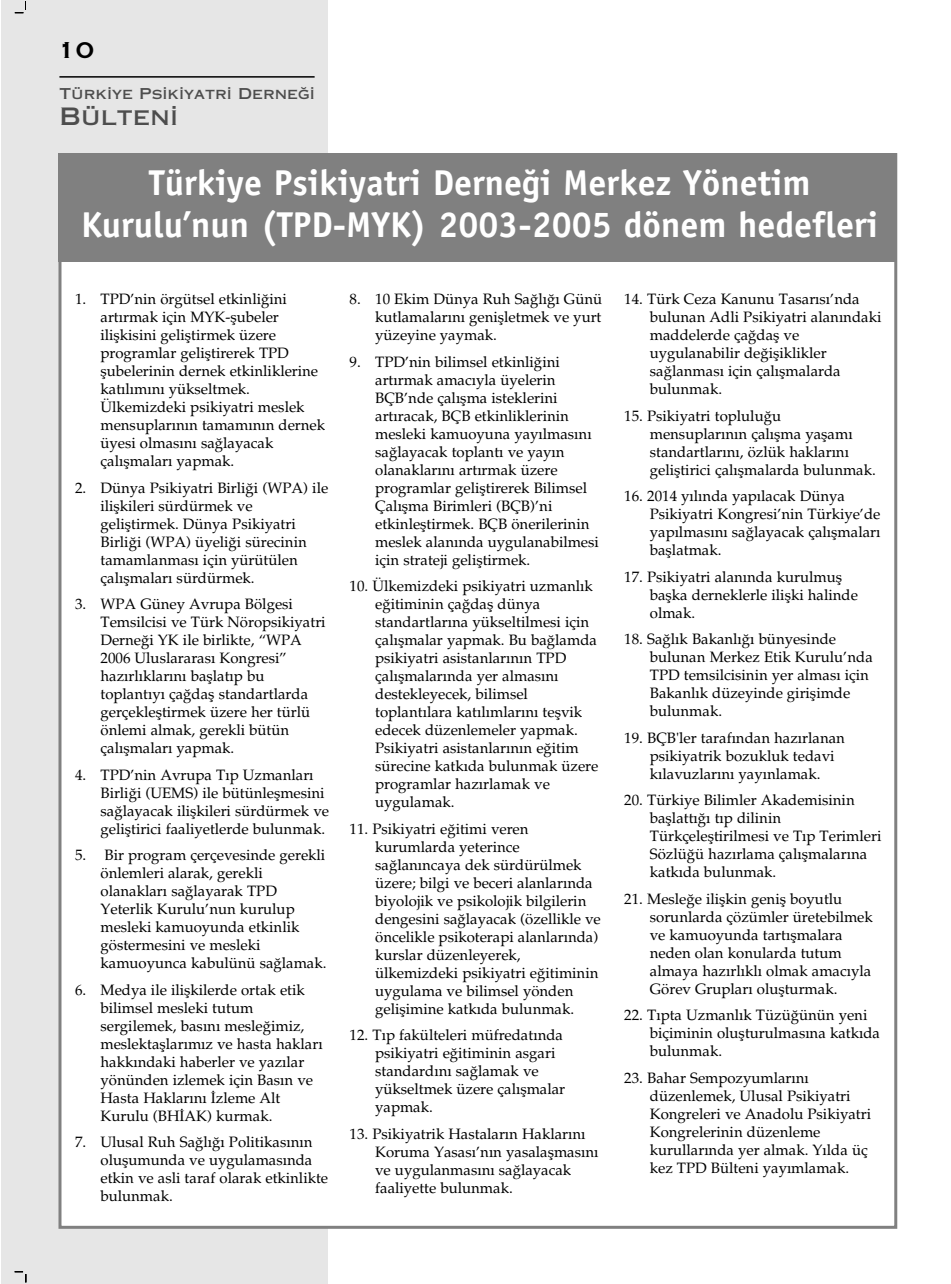
<style>
.page{position:relative;width:951px;height:1284px;background:#fff}
.page>*{position:absolute;margin:0;border:0;box-sizing:border-box;transform-origin:0 0}
.t1{font:700 36px/42px "Officina Sans";color:#fff;text-align:center}
.t2{font:30px "Copperplate Gothic Thi One BC";color:#000}
.t3{font:24px "Copperplate Gothic Thi One AB";color:#4d4d4d}
.t4{font:15px/18px "Palatino TR";color:#000}
.t5{font:15px "Copperplate Gothic Thi One AB";color:#4d4d4d}
</style>
<div class="page">
<div style="left:1px;top:0;width:326px;height:1284px;background:#e6e6e6"></div>
<hr style="left:59px;top:76px;width:256px;height:2px;background:#000">
<svg style="left:15px;top:2px;width:11px;height:11px"></svg>
<svg style="left:15px;top:1272px;width:12px;height:10px"></svg>
<div style="left:62px;top:156px;width:832px;height:1070px;background:#fff"></div>
<div style="left:58px;top:153px;width:839px;height:109px;background:#808080"></div>
<h2 class="t2" style="left:58px;top:30px;width:38px">10</h2>
<p class="t5" style="left:60px;top:85px;width:257px">Türkiye Psikiyatri Derne¤i</p>
<h3 class="t3" style="left:60px;top:103px;width:120px">Bülteni</h3>
<h1 class="t1" style="left:81px;top:165px;width:798px">Türkiye Psikiyatri Derne¤i Merkez Yönetim<br>Kurulu’nun (TPD-MYK) 2003-2005 dönem hedefleri</h1>
<p class="t4" style="left:101px;top:292px;width:226px;text-indent:-26px">1. TPD’nin örgütsel etkinli¤ini art›rmak için MYK-flubeler iliflkisini gelifltirmek üzere programlar gelifltirerek TPD flubelerinin dernek etkinliklerine kat›l›m›n› yükseltmek.<br>Ülkemizdeki psikiyatri meslek mensuplar›n›n tamam›n›n dernek üyesi olmas›n› sa¤layacak çal›flmalar› yapmak.</p>
<p class="t4" style="left:101px;top:481px;width:229px;text-indent:-26px">2. Dünya Psikiyatri Birli¤i (WPA) ile iliflkileri sürdürmek ve gelifltirmek. Dünya Psikiyatri<br>Birli¤i (WPA) üyeli¤i sürecinin tamamlanmas› için yürütülen çal›flmalar› sürdürmek.</p>
<p class="t4" style="left:101px;top:597px;width:227px;text-indent:-26px">3. WPA Güney Avrupa Bölgesi<br>Temsilcisi ve Türk Nöropsikiyatri<br>Derne¤i YK ile birlikte, “WPA<br>2006 Uluslararas› Kongresi” haz›rl›klar›n› bafllat›p bu toplant›y› ça¤dafl standartlarda gerçeklefltirmek üzere her türlü önlemi almak, gerekli bütün çal›flmalar› yapmak.</p>
<p class="t4" style="left:101px;top:768px;width:230px;text-indent:-26px">4. TPD’nin Avrupa T›p Uzmanlar› Birli¤i (UEMS) ile bütünleflmesini sa¤layacak iliflkileri sürdürmek ve gelifltirici faaliyetlerde bulunmak.</p>
<p class="t4" style="left:101px;top:848px;width:228px;text-indent:-26px">5. Bir program çerçevesinde gerekli önlemleri alarak, gerekli olanaklar› sa¤layarak TPD<br>Yeterlik Kurulu’nun kurulup mesleki kamuoyunda etkinlik göstermesini ve mesleki kamuoyunca kabulünü sa¤lamak.</p>
<p class="t4" style="left:101px;top:983px;width:224px;text-indent:-26px">6. Medya ile iliflkilerde ortak etik bilimsel mesleki tutum sergilemek, bas›n› mesle¤imiz, meslektafllar›m›z ve hasta haklar› hakk›ndaki haberler ve yaz›lar yönünden izlemek için Bas›n ve<br>Hasta Haklar›n› ‹zleme Alt<br>Kurulu (BH‹AK) kurmak.</p>
<p class="t4" style="left:101px;top:1135px;width:229px;text-indent:-26px">7. Ulusal Ruh Sa¤l›¤› Politikas›n›n oluflumunda ve uygulamas›nda etkin ve asli taraf olarak etkinlikte bulunmak.</p>
<p class="t4" style="left:375px;top:292px;width:229px;text-align:justify;text-indent:-26px">8. 10 Ekim Dünya Ruh Sa¤l›¤› Günü kutlamalar›n› geniflletmek ve yurt yüzeyine yaymak.</p>
<p class="t4" style="left:375px;top:355px;width:225px;text-indent:-26px">9. TPD’nin bilimsel etkinli¤ini art›rmak amac›yla üyelerin<br>BÇB’nde çal›flma isteklerini art›racak, BÇB etkinliklerinin mesleki kamuoyuna yay›lmas›n› sa¤layacak toplant› ve yay›n olanaklar›n› art›rmak üzere programlar gelifltirerek Bilimsel<br>Çal›flma Birimleri (BÇB)’ni etkinlefltirmek. BÇB önerilerinin meslek alan›nda uygulanabilmesi için strateji gelifltirmek.</p>
<p class="t4" style="left:375px;top:579px;width:225px;text-indent:-26px">10. Ülkemizdeki psikiyatri uzmanl›k e¤itiminin ça¤dafl dünya standartlar›na yükseltilmesi için çal›flmalar yapmak. Bu ba¤lamda psikiyatri asistanlar›n›n TPD çal›flmalar›nda yer almas›n› destekleyecek, bilimsel toplant›lara kat›l›mlar›n› teflvik edecek düzenlemeler yapmak.<br>Psikiyatri asistanlar›n›n e¤itim sürecine katk›da bulunmak üzere programlar haz›rlamak ve uygulamak.</p>
<p class="t4" style="left:375px;top:822px;width:227px;text-indent:-26px">11. Psikiyatri e¤itimi veren kurumlarda yeterince sa¤lan›ncaya dek sürdürülmek üzere; bilgi ve beceri alanlar›nda biyolojik ve psikolojik bilgilerin dengesini sa¤layacak (özellikle ve öncelikle psikoterapi alanlar›nda) kurslar düzenleyerek, ülkemizdeki psikiyatri e¤itiminin uygulama ve bilimsel yönden geliflimine katk›da bulunmak.</p>
<p class="t4" style="left:375px;top:1028px;width:192px;text-indent:-26px">12. T›p fakülteleri müfredat›nda psikiyatri e¤itiminin asgari standard›n› sa¤lamak ve yükseltmek üzere çal›flmalar yapmak.</p>
<p class="t4" style="left:375px;top:1127px;width:225px;text-indent:-26px">13. Psikiyatrik Hastalar›n Haklar›n›<br>Koruma Yasas›’n›n yasalaflmas›n› ve uygulanmas›n› sa¤layacak faaliyette bulunmak.</p>
<p class="t4" style="left:650px;top:292px;width:233px;text-indent:-26px">14. Türk Ceza Kanunu Tasar›s›’nda bulunan Adli Psikiyatri alan›ndaki maddelerde ça¤dafl ve uygulanabilir de¤ifliklikler sa¤lanmas› için çal›flmalarda bulunmak.</p>
<p class="t4" style="left:650px;top:409px;width:228px;text-indent:-26px">15. Psikiyatri toplulu¤u mensuplar›n›n çal›flma yaflam› standartlar›n›, özlük haklar›n› gelifltirici çal›flmalarda bulunmak.</p>
<p class="t4" style="left:650px;top:489px;width:232px;text-indent:-26px">16. 2014 y›l›nda yap›lacak Dünya<br>Psikiyatri Kongresi’nin Türkiye’de yap›lmas›n› sa¤layacak çal›flmalar› bafllatmak.</p>
<p class="t4" style="left:650px;top:570px;width:210px;text-indent:-26px">17. Psikiyatri alan›nda kurulmufl baflka derneklerle iliflki halinde olmak.</p>
<p class="t4" style="left:650px;top:632px;width:225px;text-indent:-26px">18. Sa¤l›k Bakanl›¤› bünyesinde bulunan Merkez Etik Kurulu’nda<br>TPD temsilcisinin yer almas› için<br>Bakanl›k düzeyinde giriflimde bulunmak.</p>
<p class="t4" style="left:650px;top:731px;width:197px;text-indent:-26px">19. BÇB'ler taraf›ndan haz›rlanan psikiyatrik bozukluk tedavi k›lavuzlar›n› yay›nlamak.</p>
<p class="t4" style="left:650px;top:793px;width:233px;text-indent:-26px">20. Türkiye Bilimler Akademisinin bafllatt›¤› t›p dilinin<br>Türkçelefltirilmesi ve T›p Terimleri<br>Sözlü¤ü haz›rlama çal›flmalar›na katk›da bulunmak.</p>
<p class="t4" style="left:650px;top:892px;width:225px;text-indent:-26px">21. Mesle¤e iliflkin genifl boyutlu sorunlarda çözümler üretebilmek ve kamuoyunda tart›flmalara neden olan konularda tutum almaya haz›rl›kl› olmak amac›yla<br>Görev Gruplar› oluflturmak.</p>
<p class="t4" style="left:650px;top:1008px;width:232px;text-indent:-26px">22. T›pta Uzmanl›k Tüzü¤ünün yeni biçiminin oluflturulmas›na katk›da bulunmak.</p>
<p class="t4" style="left:650px;top:1071px;width:223px;text-indent:-26px">23. Bahar Sempozyumlar›n› düzenlemek, Ulusal Psikiyatri<br>Kongreleri ve Anadolu Psikiyatri<br>Kongrelerinin düzenleme kurullar›nda yer almak. Y›lda üç kez TPD Bülteni yay›mlamak.</p>
</div>
